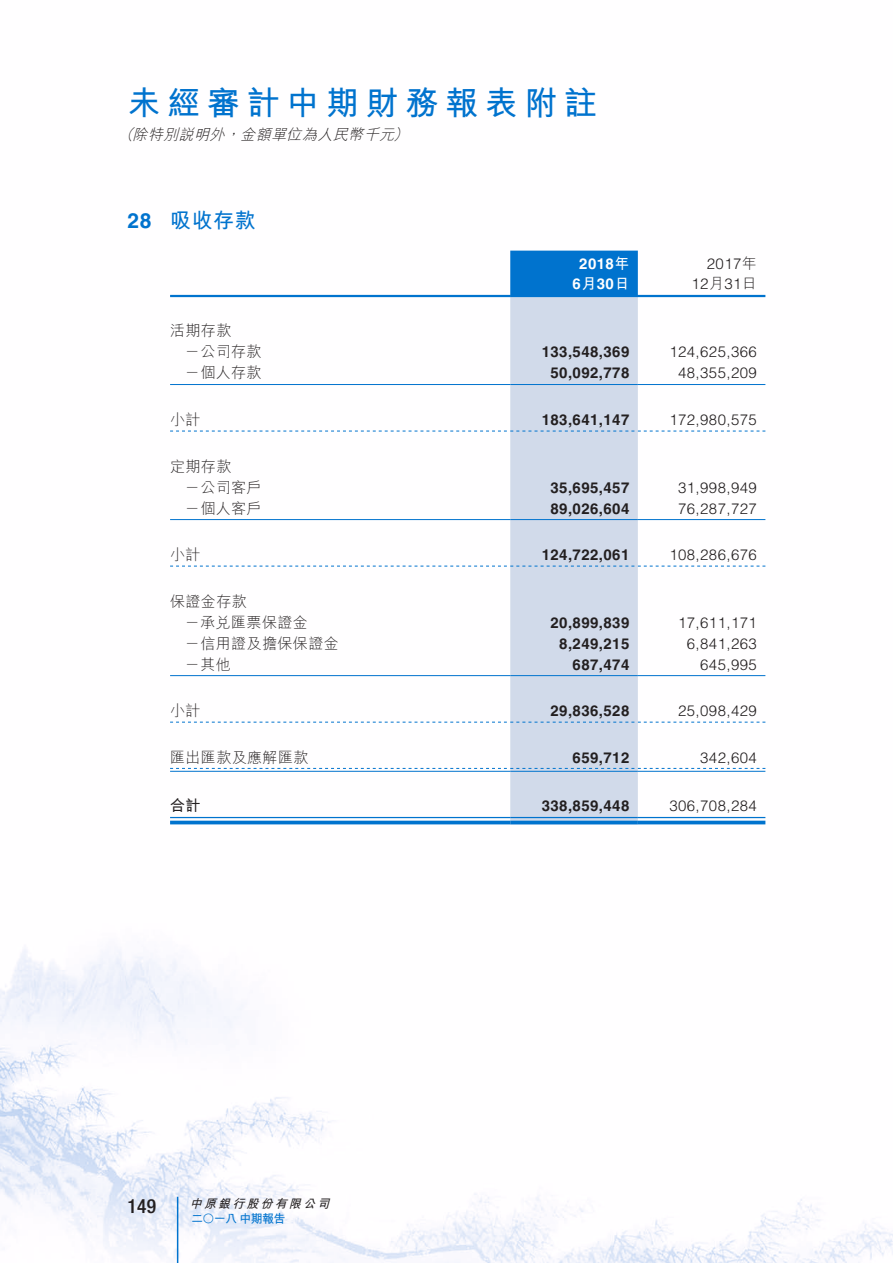
<style>
.page{position:relative;width:893px;height:1263px;background:#fff}
.page>*{position:absolute;margin:0;border:0;box-sizing:border-box;transform-origin:0 0}
.t1{font:700 33px "M Hei HK";letter-spacing:.205em;color:#0073ce}
.t2{font:700 21px "M Hei HK";color:#0073ce}
.t3{font:500 condensed 19.5px "Helvetica Neue LT Pro";color:#231f20}
.t4{font:300 15px/20.2px "Helvetica LT Std";letter-spacing:.03em;color:#231f20;text-align:right}
.t5{font:700 15px "Helvetica LT Std";letter-spacing:.03em;color:#231f20}
.t6{font:300 15px/21px "M Hei HK";letter-spacing:.03em;color:#231f20}
.t7{font:italic 300 15px "M Hei HK";color:#231f20}
.t8{font:700 15px/20.2px "Helvetica LT Std";letter-spacing:.03em;color:#fff;text-align:center}
.t9{font:700 15px "M Hei HK";color:#231f20}
.t10{font:italic 700 12px "M Hei HK";color:#231f20}
.t11{font:700 12px "M Hei HK";letter-spacing:-.05em;color:#0073ce}
.s1{font-family:"Helvetica LT Std"}
.s2{font-family:"M Hei HK"}
</style>
<div class="page">
<img style="left:0;top:250px;width:893px;height:1013px">
<hr style="left:177px;top:1197px;width:1px;height:66px;background:#0073ce">
<div style="left:510px;top:251px;width:128px;height:44px;background:#0073ce"></div>
<svg style="left:510px;top:297px;width:128px;height:524px;fill:#d1daea"></svg>
<hr style="left:170px;top:295px;width:340px;height:2px;background:#0073ce">
<hr style="left:510px;top:295px;width:128px;height:2px;background:#0073ce">
<hr style="left:638px;top:295px;width:127px;height:2px;background:#0073ce">
<hr style="left:170px;top:384px;width:340px;height:1px;background:#0073ce">
<hr style="left:510px;top:384px;width:128px;height:1px;background:#0073ce">
<hr style="left:638px;top:384px;width:127px;height:1px;background:#0073ce">
<svg style="left:170px;top:431px;width:595px;height:1px"></svg>
<hr style="left:170px;top:519px;width:340px;height:1px;background:#0073ce">
<hr style="left:510px;top:519px;width:128px;height:1px;background:#0073ce">
<hr style="left:638px;top:519px;width:127px;height:1px;background:#0073ce">
<svg style="left:170px;top:566px;width:595px;height:1px"></svg>
<hr style="left:170px;top:675px;width:340px;height:1px;background:#0073ce">
<hr style="left:510px;top:675px;width:128px;height:1px;background:#0073ce">
<hr style="left:638px;top:675px;width:127px;height:1px;background:#0073ce">
<svg style="left:170px;top:722px;width:595px;height:1px"></svg>
<hr style="left:170px;top:771px;width:340px;height:1px;background:#0073ce">
<hr style="left:510px;top:771px;width:128px;height:1px;background:#0073ce">
<svg style="left:170px;top:768px;width:595px;height:1px"></svg>
<hr style="left:638px;top:771px;width:127px;height:1px;background:#0073ce">
<hr style="left:170px;top:817px;width:340px;height:1px;background:#0073ce">
<hr style="left:170px;top:821px;width:340px;height:3px;background:#0073ce">
<hr style="left:510px;top:817px;width:128px;height:1px;background:#0073ce">
<hr style="left:510px;top:821px;width:128px;height:3px;background:#0073ce">
<hr style="left:638px;top:817px;width:127px;height:1px;background:#0073ce">
<hr style="left:638px;top:821px;width:127px;height:3px;background:#0073ce">
<h1 class="t1" style="left:128px;top:78px;width:471px">未經審計中期財務報表附註</h1>
<p class="t7" style="left:118px;top:127px;width:295px">（除特別說明外，金額單位為人民幣千元）</p>
<h2 class="t2" style="left:128px;top:205px;width:130px"><span class="s1">28</span> 吸收存款</h2>
<p class="t6" style="left:185px;top:320px;width:78px;text-indent:-15px">活期存款<br>－公司存款</p>
<p class="t8" style="left:573px;top:253px;width:58px">2018<span class="s2">年<br></span>6<span class="s2">月</span>30<span class="s2">日</span></p>
<p class="t4" style="left:691px;top:253px;width:67px">2017<span class="s2">年<br></span>12<span class="s2">月</span>31<span class="s2">日</span></p>
<p class="t5" style="left:542px;top:343px;width:89px">133,548,369</p>
<p class="t4" style="left:669px;top:342px;width:89px">124,625,366</p>
<p class="t6" style="left:185px;top:362px;width:78px">－個人存款</p>
<p class="t5" style="left:550px;top:364px;width:80px">50,092,778</p>
<p class="t4" style="left:678px;top:363px;width:80px">48,355,209</p>
<p class="t6" style="left:170px;top:409px;width:32px">小計</p>
<p class="t5" style="left:542px;top:411px;width:89px">183,641,147</p>
<p class="t4" style="left:669px;top:409px;width:89px">172,980,575</p>
<p class="t6" style="left:185px;top:455px;width:78px;text-indent:-15px">定期存款<br>－公司客戶</p>
<p class="t5" style="left:550px;top:478px;width:80px">35,695,457</p>
<p class="t4" style="left:678px;top:477px;width:80px">31,998,949</p>
<p class="t6" style="left:185px;top:497px;width:78px">－個人客戶</p>
<p class="t5" style="left:550px;top:499px;width:80px">89,026,604</p>
<p class="t4" style="left:678px;top:498px;width:80px">76,287,727</p>
<p class="t6" style="left:170px;top:544px;width:32px">小計</p>
<p class="t5" style="left:542px;top:546px;width:89px">124,722,061</p>
<p class="t4" style="left:669px;top:544px;width:89px">108,286,676</p>
<p class="t6" style="left:185px;top:590px;width:124px;text-indent:-15px">保證金存款<br>－承兌匯票保證金</p>
<p class="t5" style="left:550px;top:613px;width:80px">20,899,839</p>
<p class="t4" style="left:678px;top:612px;width:80px">17,611,171</p>
<p class="t6" style="left:185px;top:632px;width:155px">－信用證及擔保保證金</p>
<p class="t5" style="left:559px;top:634px;width:72px">8,249,215</p>
<p class="t4" style="left:687px;top:633px;width:72px">6,841,263</p>
<p class="t6" style="left:185px;top:653px;width:47px">－其他</p>
<p class="t5" style="left:573px;top:655px;width:58px">687,474</p>
<p class="t4" style="left:700px;top:654px;width:58px">645,995</p>
<p class="t6" style="left:170px;top:700px;width:32px">小計</p>
<p class="t5" style="left:550px;top:702px;width:80px">29,836,528</p>
<p class="t4" style="left:678px;top:700px;width:80px">25,098,429</p>
<p class="t6" style="left:170px;top:746px;width:140px">匯出匯款及應解匯款</p>
<p class="t5" style="left:573px;top:748px;width:58px">659,712</p>
<p class="t4" style="left:700px;top:747px;width:58px">342,604</p>
<p class="t9" style="left:170px;top:795px;width:32px">合計</p>
<p class="t5" style="left:542px;top:796px;width:89px">338,859,448</p>
<p class="t4" style="left:669px;top:795px;width:89px">306,708,284</p>
<h3 class="t3" style="left:128px;top:1194px;width:30px">149</h3>
<p class="t10" style="left:190px;top:1195px;width:145px">中原銀行股份有限公司</p>
<p class="t11" style="left:191px;top:1210px;width:96px">二○一八 中期報告</p>
</div>
